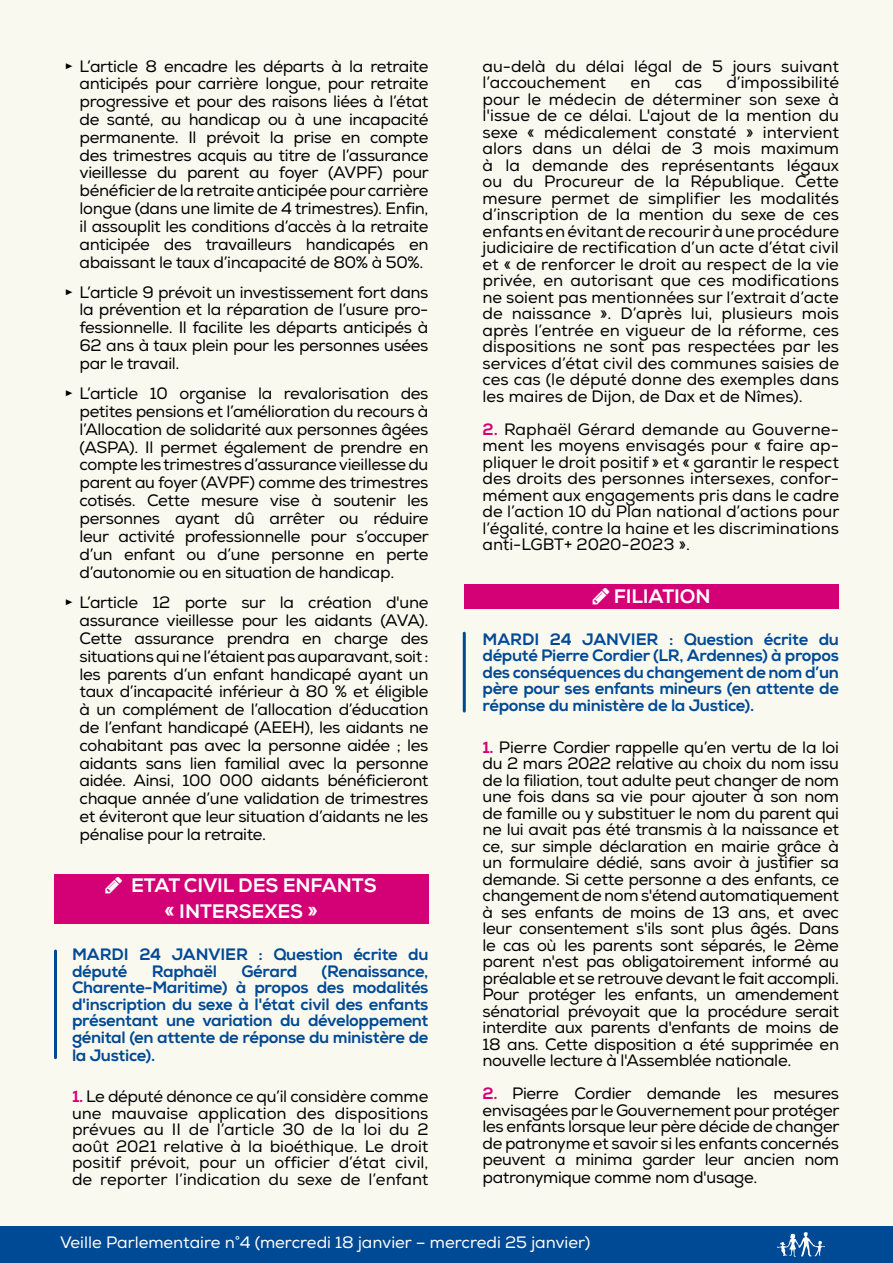
<style>
.page{position:relative;width:893px;height:1263px;background:#faf9f0}
.page>*{position:absolute;margin:0;border:0;box-sizing:border-box;transform-origin:0 0}
.t1{font:800 19.5px/26px "Nexa";letter-spacing:-.005em;color:#fff}
.t2{font:16.5px/16.5px "Nexa";letter-spacing:-.02em;color:#000;text-align:justify}
.t3{font:800 16.5px/16.5px "Nexa";letter-spacing:-.02em;color:#004994;text-align:justify}
.t4{font:16.5px "Nexa";color:#fff}
.t5{font:16.5px/16.5px "Nexa";color:#000}
.s1{font-family:"Meta OT"}
.s2{font-weight:800;color:#d40075}
</style>
<div class="page">
<div style="left:0;top:1225px;width:893px;height:38px;background:#004994"></div>
<svg style="left:777px;top:1232px;width:48px;height:25px"></svg>
<div style="left:464px;top:584px;width:375px;height:25px;background:#d40075"></div>
<div style="left:54px;top:875px;width:375px;height:49px;background:#d40075"></div>
<hr style="left:54px;top:951px;width:3px;height:107px;background:#004994">
<hr style="left:463px;top:633px;width:3px;height:78px;background:#004994">
<p class="t2" style="left:79px;top:57px;width:351px;line-height:17.9px;text-indent:-15px"><span class="s1">▸</span> L’article 8 encadre les départs à la retraite anticipés pour carrière longue, pour retraite progressive et pour des raisons liées à l’état de santé, au handicap ou à une incapacité permanente. Il prévoit la prise en compte des trimestres acquis au titre de l’assurance vieillesse du parent au foyer (AVPF) pour bénéficier de la retraite anticipée pour carrière longue (dans une limite de 4 trimestres). Enfin, il assouplit les conditions d’accès à la retraite anticipée des travailleurs handicapés en abaissant le taux d’incapacité de 80% à 50%.</p>
<p class="t2" style="left:79px;top:283px;width:350px;line-height:17.9px;text-indent:-15px"><span class="s1">▸</span> L’article 9 prévoit un investissement fort dans la prévention et la réparation de l’usure pro&shy;fessionnelle. Il facilite les départs anticipés à 62 ans à taux plein pour les personnes usées par le travail.</p>
<p class="t2" style="left:79px;top:384px;width:351px;line-height:18px;text-indent:-15px"><span class="s1">▸</span> L’article 10 organise la revalorisation des petites pensions et l’amélioration du recours à l’Allocation de solidarité aux personnes âgées (ASPA). Il permet également de prendre en compte les trimestres d’assurance vieillesse du parent au foyer (AVPF) comme des trimestres cotisés. Cette mesure vise à soutenir les personnes ayant dû arrêter ou réduire leur activité professionnelle pour s’occuper d’un enfant ou d’une personne en perte d’autonomie ou en situation de handicap.</p>
<p class="t2" style="left:79px;top:594px;width:351px;line-height:17.9px;text-indent:-15px"><span class="s1">▸</span> L’article 12 porte sur la création d'une assurance vieillesse pour les aidants (AVA).<br>Cette assurance prendra en charge des situations qui ne l’étaient pas auparavant, soit: les parents d’un enfant handicapé ayant un taux d’incapacité inférieur à 80 % et éligible à un complément de l’allocation d’éducation de l’enfant handicapé (AEEH), les aidants ne cohabitant pas avec la personne aidée ; les aidants sans lien familial avec la personne aidée. Ainsi, 100 000 aidants bénéficieront chaque année d’une validation de trimestres et éviteront que leur situation d’aidants ne les pénalise pour la retraite.</p>
<p class="t1" style="left:164px;top:873px;width:214px;text-indent:-33px">ETAT CIVIL DES ENFANTS « INTERSEXES »</p>
<p class="t3" style="left:72px;top:947px;width:358px">MARDI 24 JANVIER : Question écrite du député</p>
<p class="t3" style="left:72px;top:963px;width:358px;text-indent:250px">(Renaissance, Charente-Maritime) à propos des modalités d'inscription du sexe à l'état civil des enfants présentant une variation du développement génital (en attente de réponse du ministère de la Justice).</p>
<p class="t2" style="left:72px;top:1089px;width:358px"><span class="s2">1.</span> Le député dénonce ce qu’il considère comme une mauvaise application des dispositions prévues au II de l’article 30 de la loi du 2 août 2021 relative à la bioéthique. Le droit positif prévoit, pour un officier d’état civil, de reporter l’indication du sexe de l’enfant</p>
<p class="t3" style="left:152px;top:963px;width:66px">Raphaël</p>
<p class="t3" style="left:241px;top:963px;width:57px">Gérard</p>
<p class="t5" style="left:482px;top:58px;width:358px">au-delà du délai légal de 5 jours suivant l’accouchement</p>
<p class="t2" style="left:482px;top:74px;width:358px;text-indent:244px">d’impossibilité pour le médecin de déterminer son sexe à l'issue de ce délai. L'ajout de la mention du sexe « médicalement constaté » intervient alors dans un délai de 3 mois maximum à la demande des représentants légaux ou du Procureur de la République. Cette mesure permet de simplifier les modalités d’inscription de la mention du sexe de ces enfants en évitant de recourir à une procédure judiciaire de rectification d’un acte d’état civil et « de renforcer le droit au respect de la vie privée, en autorisant que ces modifications ne soient pas mentionnées sur l’extrait d’acte de naissance ». D’après lui, plusieurs mois après l’entrée en vigueur de la réforme, ces dispositions ne sont pas respectées par les services d’état civil des communes saisies de ces cas (le député donne des exemples dans les maires de Dijon, de Dax et de Nîmes).</p>
<p class="t2" style="left:482px;top:421px;width:358px"><span class="s2">2.</span> Raphaël Gérard demande au Gouverne&shy;ment les moyens envisagés pour « faire ap&shy;pliquer le droit positif » et « garantir le respect des droits des personnes intersexes, confor&shy;mément aux engagements pris dans le cadre de l’action 10 du Plan national d’actions pour l’égalité, contre la haine et les discriminations anti-LGBT+ 2020-2023 ».</p>
<p class="t1" style="left:614px;top:583px;width:98px">FILIATION</p>
<p class="t3" style="left:482px;top:631px;width:358px">MARDI 24 JANVIER : Question écrite du député Pierre Cordier (LR, Ardennes) à propos des conséquences du changement de nom d’un père pour ses enfants mineurs (en attente de réponse du ministère de la Justice).</p>
<p class="t2" style="left:482px;top:739px;width:358px"><span class="s2">1.</span> Pierre Cordier rappelle qu’en vertu de la loi du 2 mars 2022 relative au choix du nom issu de la filiation, tout adulte peut changer de nom une fois dans sa vie pour ajouter à son nom de famille ou y substituer le nom du parent qui ne lui avait pas été transmis à la naissance et ce, sur simple déclaration en mairie grâce à un formulaire dédié, sans avoir à justifier sa demande. Si cette personne a des enfants, ce changement de nom s'étend automatiquement à ses enfants de moins de 13 ans, et avec leur consentement s'ils sont plus âgés. Dans le cas où les parents sont séparés, le 2ème parent n'est pas obligatoirement informé au préalable et se retrouve devant le fait accompli.<br>Pour protéger les enfants, un amendement sénatorial prévoyait que la procédure serait interdite aux parents d'enfants de moins de 18 ans. Cette disposition a été supprimée en nouvelle lecture à l'Assemblée nationale.</p>
<p class="t2" style="left:482px;top:1085px;width:358px"><span class="s2">2.</span> Pierre Cordier demande les mesures envisagées par le Gouvernement pour protéger les enfants lorsque leur père décide de changer de patronyme et savoir si les enfants concernés peuvent a minima garder leur ancien nom patronymique comme nom d'usage.</p>
<p class="t2" style="left:631px;top:74px;width:21px">en</p>
<p class="t2" style="left:675px;top:74px;width:29px">cas</p>
<p class="t4" style="left:60px;top:1233px;width:532px">Veille Parlementaire n°4 (mercredi 18 janvier – mercredi 25 janvier)</p>
</div>
